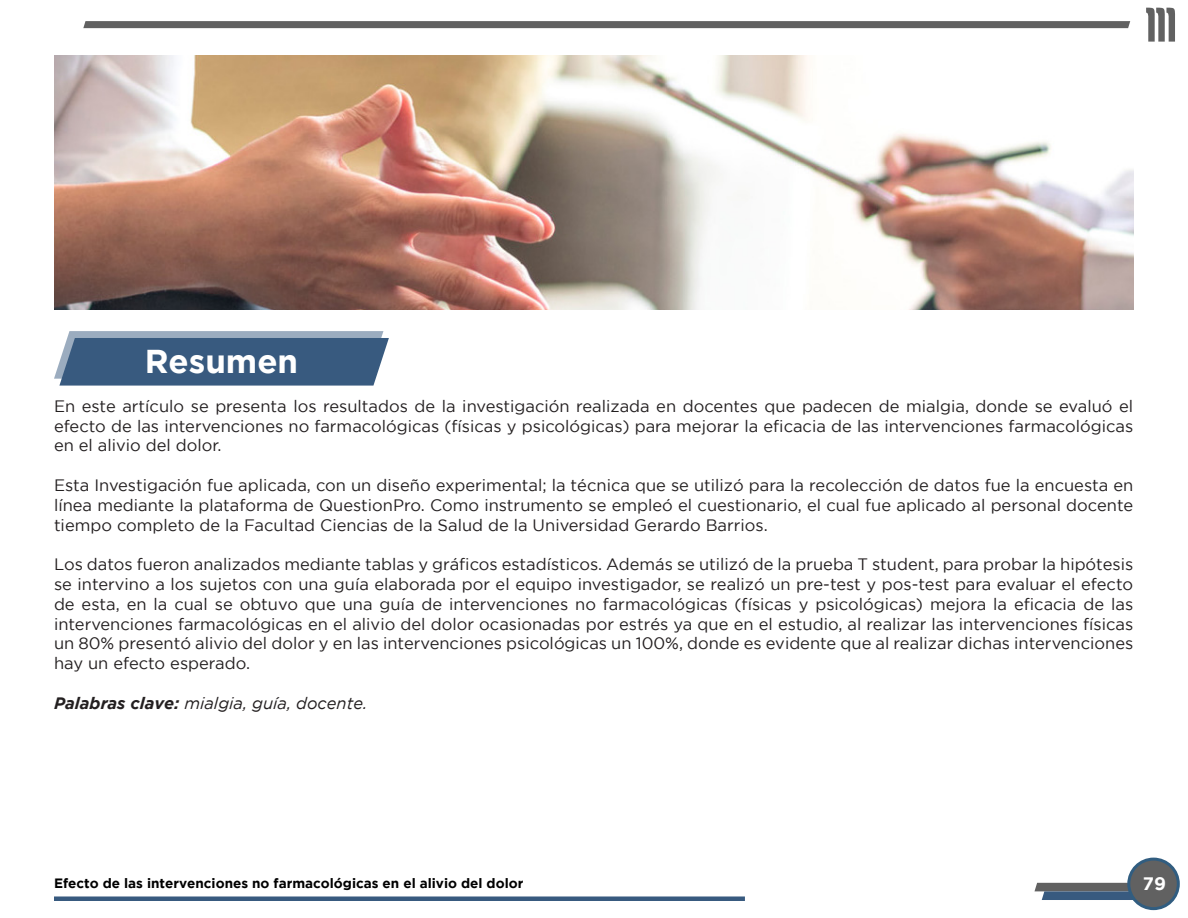
<style>
.page{position:relative;width:1188px;height:918px;background:#fff}
.page>*{position:absolute;margin:0;border:0;box-sizing:border-box;transform-origin:0 0}
.t1{font:700 33px "Gotham";color:#fff}
.t2{font:700 18px "Gotham";color:#fff}
.t3{font:16.5px/19.8px "Gotham";color:#231f20;text-align:justify}
.t4{font:italic 16.5px "Gotham";color:#231f20}
.t5{font:700 13.5px "Gotham";color:#000}
.s1{font-weight:700}
</style>
<div class="page">
<svg style="left:1146px;top:8px;width:29px;height:34px"></svg>
<svg style="left:83px;top:21px;width:1047px;height:7px;background:#636363"></svg>
<svg style="left:1035px;top:883px;width:99px;height:17px;background:#576778"></svg>
<div style="left:1129px;top:859px;width:49px;height:50px;background:#616161;border-radius:50%"></div>
<div style="left:1127px;top:858px;width:53px;height:52px;border:3px solid #315d80;border-radius:50%"></div>
<svg style="left:54px;top:331px;width:335px;height:55px;background:#506e8e"></svg>
<img style="left:55px;top:55px;width:1078px;height:254px">
<div style="left:54px;top:896px;width:691px;height:5px;background:#385a7f"></div>
<p class="t1" style="left:145px;top:342px;width:155px">Resumen</p>
<p class="t3" style="left:54px;top:396px;width:1081px">En este artículo se presenta los resultados de la investigación realizada en docentes que padecen de mialgia, donde se evaluó el efecto de las intervenciones no farmacológicas (físicas y psicológicas) para mejorar la eficacia de las intervenciones farmacológicas en el alivio del dolor.</p>
<p class="t3" style="left:54px;top:475px;width:1081px">Esta Investigación fue aplicada, con un diseño experimental; la técnica que se utilizó para la recolección de datos fue la encuesta en línea mediante la plataforma de QuestionPro. Como instrumento se empleó el cuestionario, el cual fue aplicado al personal docente tiempo completo de la Facultad Ciencias de la Salud de la Universidad Gerardo Barrios.</p>
<p class="t3" style="left:54px;top:554px;width:1081px">Los datos fueron analizados mediante tablas y gráficos estadísticos. Además se utilizó de la prueba T student, para probar la hipótesis se intervino a los sujetos con una guía elaborada por el equipo investigador, se realizó un pre-test y pos-test para evaluar el efecto de esta, en la cual se obtuvo que una guía de intervenciones no farmacológicas (físicas y psicológicas) mejora la eficacia de las intervenciones farmacológicas en el alivio del dolor ocasionadas por estrés ya que en el estudio, al realizar las intervenciones físicas un 80% presentó alivio del dolor y en las intervenciones psicológicas un 100%, donde es evidente que al realizar dichas intervenciones hay un efecto esperado.</p>
<p class="t4" style="left:54px;top:694px;width:315px"><span class="s1">Palabras clave:</span> mialgia, guía, docente.</p>
<p class="t5" style="left:54px;top:876px;width:471px">Efecto de las intervenciones no farmacológicas en el alivio del dolor</p>
<p class="t2" style="left:1143px;top:874px;width:25px">79</p>
</div>
